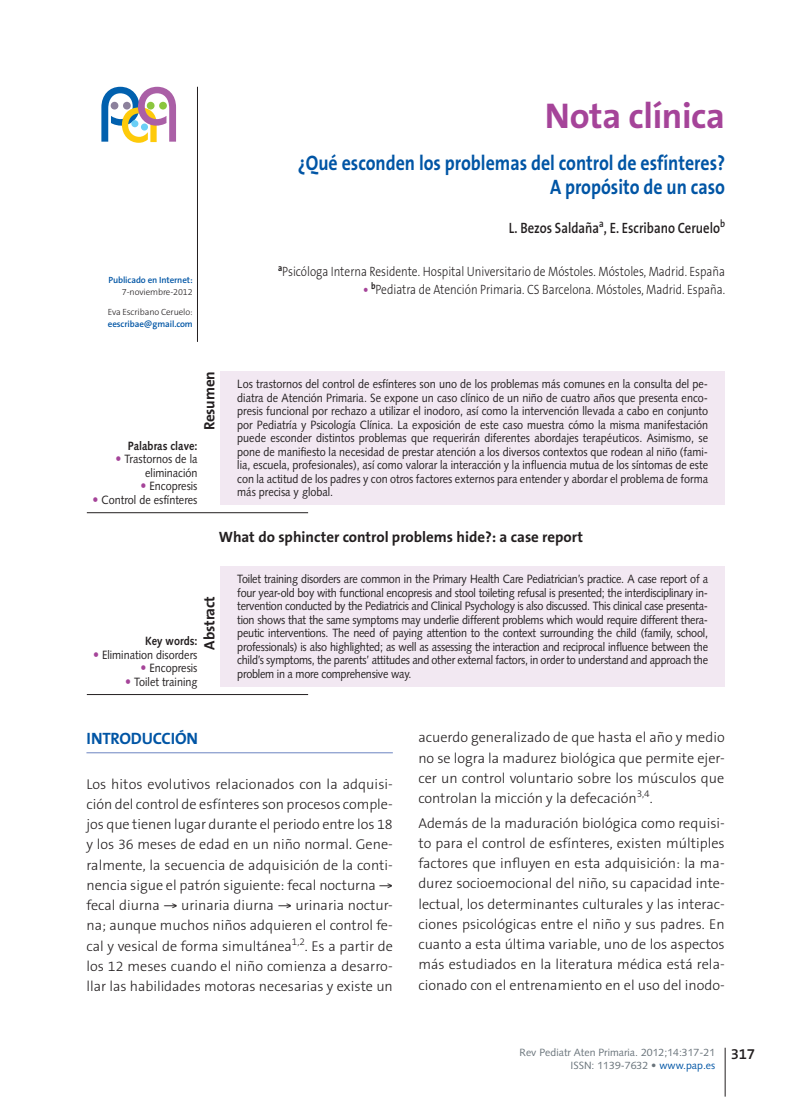
<style>
.page{position:relative;width:812px;height:1109px;background:#fff}
.page>*{position:absolute;margin:0;border:0;box-sizing:border-box;transform-origin:0 0}
.txt_comun{font:700 36px "The Sans B7";letter-spacing:-.01em;color:#a54499}
.t1{font:700 21px/24px "The Sans B7";color:#0155a5;text-align:right;scale:.85 1}
.LADILLO_1{font:700 16.5px "The Sans B7";letter-spacing:-.01em;color:#0155a5}
.txt_comun-2{font:700 15px "The Sans B7";color:#231f20}
.txt_comun-3{font:600 15px "The Sans B6";color:#231f20;scale:.85 1}
.txt_comun-4{font:600 15px "The Sans B6";color:#231f20}
.t2{font:300 14.25px/20.2px "The Sans B3";color:#231f20;text-align:justify}
.t3{font:300 13.5px "The Sans B3";color:#231f20;scale:.85 1}
.t4{font:12px/13.5px "Syntax";color:#231f20;text-align:right;scale:.9 1}
.t5{font:12px "Syntax";color:#a54499;scale:.9 1}
.t6{font:10.5px "Syntax";color:#6a747b}
.txt_comun-5{font:600 9px "The Sans B6";letter-spacing:-.01em;color:#0155a5}
.txt_comun-6{font:300 9px "The Sans B3";letter-spacing:-.01em;color:#231f20}
.s1{font-weight:700}
.s2{color:#0155a5}
</style>
<div class="page">
<hr style="left:724px;top:1048px;width:1px;height:49px;background:#231f20">
<svg style="left:101px;top:87px;width:75px;height:56px"></svg>
<div style="left:147px;top:102px;width:7px;height:8px;background:#8bc63e;border-radius:50%"></div>
<div style="left:159px;top:102px;width:8px;height:8px;background:#8bc63e;border-radius:50%"></div>
<hr style="left:197px;top:87px;width:1px;height:255px;background:#231f20">
<hr style="left:87px;top:512px;width:221px;height:1px;background:#231f20">
<div style="left:220px;top:566px;width:505px;height:120px;background:#f2e8f2"></div>
<div style="left:220px;top:371px;width:505px;height:134px;background:#f2e8f2"></div>
<hr style="left:87px;top:694px;width:221px;height:1px;background:#231f20">
<hr style="left:86px;top:752px;width:307px;height:1px;background:#6c84c1">
<p class="txt_comun-5" style="left:108px;top:275px;width:86px">Publicado en Internet:</p>
<p class="txt_comun-6" style="left:122px;top:287px;width:72px">7-noviembre-2012</p>
<p class="txt_comun-6" style="left:108px;top:307px;width:86px">Eva Escribano Ceruelo:</p>
<p class="txt_comun-5" style="left:108px;top:319px;width:86px">eescribae@gmail.com</p>
<p class="txt_comun-2" style="left:201px;top:430px;width:61px;rotate:-90deg">Resumen</p>
<p class="t4" style="left:102px;top:439px;width:108px"><span class="s1">Palabras clave:<br></span>Trastornos de la eliminación<br>Encopresis<br>Control de esfínteres</p>
<p class="txt_comun" style="left:545px;top:96px;width:182px">Nota clínica</p>
<p class="t1" style="left:298px;top:151px;width:504px">¿Qué esconden los problemas del control de esfínteres?<br>A propósito de un caso</p>
<p class="txt_comun-3" style="left:509px;top:220px;width:256px">L. Bezos Saldaña<sup>a</sup>, E. Escribano Ceruelo<sup>b</sup></p>
<p class="t3" style="left:278px;top:264px;width:527px"><sup>a</sup>Psicóloga Interna Residente. Hospital Universitario de Móstoles. Móstoles, Madrid. España</p>
<p class="t5" style="left:363px;top:283px;width:8px">•</p>
<p class="t3" style="left:371px;top:282px;width:418px"><sup>b</sup>Pediatra de Atención Primaria. CS Barcelona. Móstoles, Madrid. España.</p>
<p class="t4" style="left:237px;top:377px;width:524px;text-align:justify">Los trastornos del control de esfínteres son uno de los problemas más comunes en la consulta del pe&shy;diatra de Atención Primaria. Se expone un caso clínico de un niño de cuatro años que presenta enco&shy;presis funcional por rechazo a utilizar el inodoro, así como la intervención llevada a cabo en conjunto por Pediatría y Psicología Clínica. La exposición de este caso muestra cómo la misma manifestación puede esconder distintos problemas que requerirán diferentes abordajes terapéuticos. Asimismo, se pone de manifiesto la necesidad de prestar atención a los diversos contextos que rodean al niño (fami&shy;lia, escuela, profesionales), así como valorar la interacción y la influencia mutua de los síntomas de este con la actitud de los padres y con otros factores externos para entender y abordar el problema de forma más precisa y global.</p>
<p class="txt_comun-2" style="left:219px;top:529px;width:366px">What do sphincter control problems hide?: a case report</p>
<p class="t4" style="left:237px;top:573px;width:524px;text-align:justify">Toilet training disorders are common in the Primary Health Care Pediatrician’s practice. A case report of a four year-old boy with functional encopresis and stool toileting refusal is presented; the interdisciplinary in&shy;tervention conducted by the Pediatricis and Clinical Psychology is also discussed. This clinical case presenta&shy;tion shows that the same symptoms may underlie different problems which would require different thera&shy;peutic interventions. The need of paying attention to the context surrounding the child (family, school, professionals) is also highlighted; as well as assessing the interaction and reciprocal influence between the child’s symptoms, the parents’ attitudes and other external factors, in order to understand and approach the problem in a more comprehensive way.</p>
<p class="txt_comun-2" style="left:201px;top:650px;width:55px;rotate:-90deg">Abstract</p>
<p class="t4" style="left:102px;top:634px;width:107px"><span class="s1">Key words:<br></span>Elimination disorders<br>Encopresis<br>Toilet training</p>
<p class="LADILLO_1" style="left:86px;top:729px;width:113px">INTRODUCCIÓN</p>
<p class="t2" style="left:86px;top:774px;width:308px">Los hitos evolutivos relacionados con la adquisi&shy;ción del control de esfínteres son procesos comple&shy;jos que tienen lugar durante el periodo entre los 18 y los 36 meses de edad en un niño normal. Gene&shy;ralmente, la secuencia de adquisición de la conti&shy;nencia sigue el patrón siguiente: fecal nocturna → fecal diurna → urinaria diurna → urinaria noctur&shy;na; aunque muchos niños adquieren el control fe&shy;cal y vesical de forma simultánea<sup>1,2</sup>. Es a partir de los 12 meses cuando el niño comienza a desarro&shy;llar las habilidades motoras necesarias y existe un</p>
<p class="t2" style="left:418px;top:728px;width:308px">acuerdo generalizado de que hasta el año y medio no se logra la madurez biológica que permite ejer&shy;cer un control voluntario sobre los músculos que controlan la micción y la defecación<sup>3,4</sup>.</p>
<p class="t2" style="left:418px;top:813px;width:308px">Además de la maduración biológica como requisi&shy;to para el control de esfínteres, existen múltiples factores que influyen en esta adquisición: la ma&shy;durez socioemocional del niño, su capacidad inte&shy;lectual, los determinantes culturales y las interac&shy;ciones psicológicas entre el niño y sus padres. En cuanto a esta última variable, uno de los aspectos más estudiados en la literatura médica está rela&shy;cionado con el entrenamiento en el uso del inodo-</p>
<p class="t6" style="left:519px;top:1046px;width:197px">Rev Pediatr Aten Primaria. 2012;14:317-21</p>
<p class="t6" style="left:570px;top:1059px;width:146px">ISSN: 1139-7632 • <span class="s2">www.pap.es</span></p>
<p class="txt_comun-4" style="left:730px;top:1046px;width:26px">317</p>
</div>
